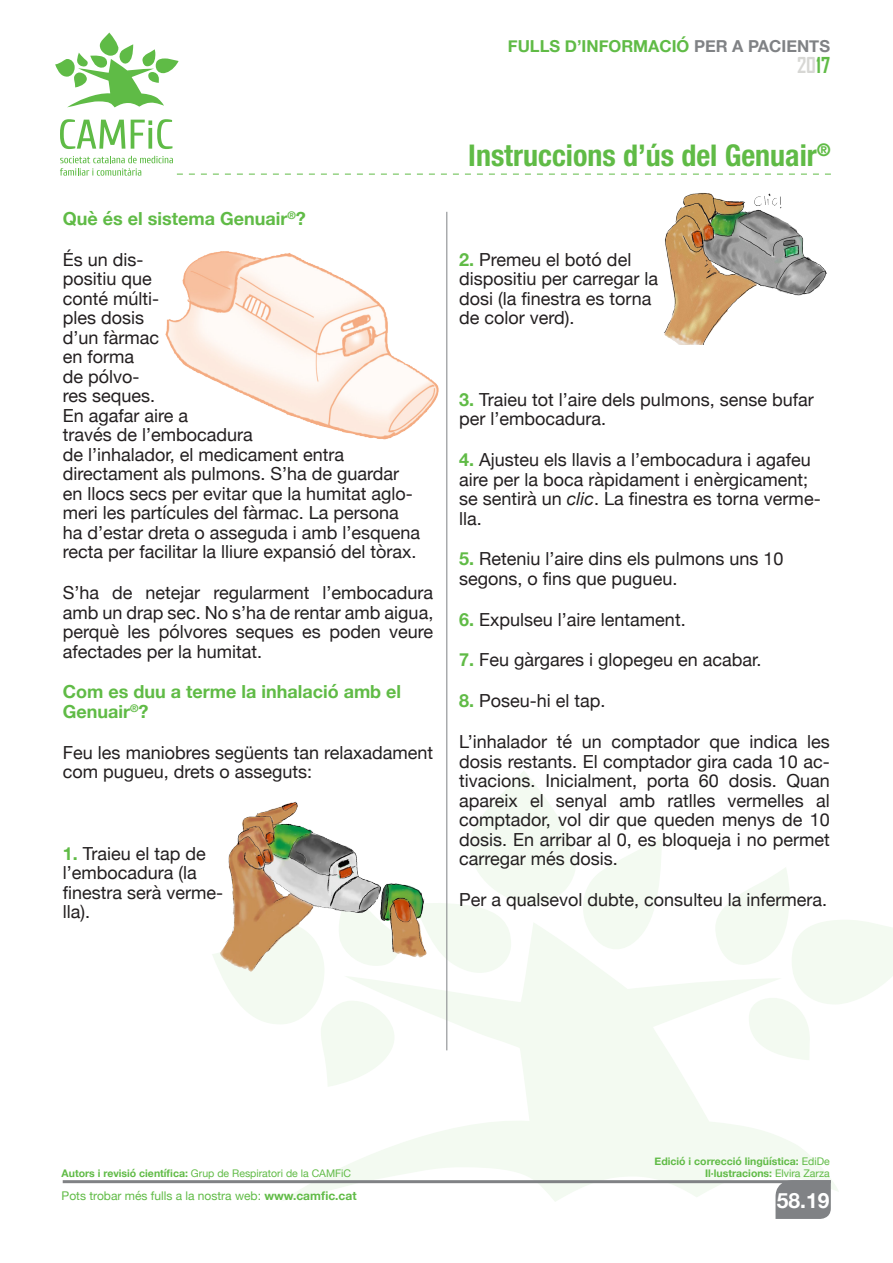
<style>
.page{position:relative;width:893px;height:1263px;background:#fff}
.page>*{position:absolute;margin:0;border:0;box-sizing:border-box;transform-origin:0 0}
.Titulo_3_o_mas_linea{font:700 condensed 30px "Helvetica Neue LT Std";color:#60bb46}
.t1{font:700 21px "Helvetica Neue";color:#fff}
.t2{font:700 21px "Agency FB";color:#d7d7d4}
.Galerada{font:18px/19.5px "Helvetica Neue";color:#231f20}
.Galerada_con_numeros{font:18px/19.5px "Helvetica Neue";color:#231f20}
.Titulillo{font:700 18px/19.5px "Helvetica Neue";color:#60bb46}
.t3{font:700 16.5px "Helvetica Neue";color:#60bb46}
.t4{font:12px "Helvetica Neue";color:#60bb46}
.t5{font:700 10.5px "Helvetica Neue";color:#60bb46}
.t6{font:10.5px "Helvetica Neue";color:#60bb46}
.s1{color:#808285}
.s2{color:#60bb46}
.s3{font-weight:700;color:#60bb46}
.s4{font-style:italic}
.s5{font-weight:400}
.s6{font-weight:700}
</style>
<div class="page">
<svg style="left:281px;top:979px;width:557px;height:223px;fill:#f3faf1"></svg>
<svg style="left:212px;top:954px;width:189px;height:133px"></svg>
<svg style="left:433px;top:770px;width:229px;height:209px"></svg>
<svg style="left:715px;top:868px;width:178px;height:192px"></svg>
<svg style="left:55px;top:33px;width:124px;height:74px"></svg>
<svg style="left:60px;top:156px;width:771px;height:20px"></svg>
<svg style="left:60px;top:119px;width:65px;height:30px"></svg>
<svg style="left:131px;top:119px;width:41px;height:30px"></svg>
<hr style="left:63px;top:1180px;width:768px;height:3px;background:#808285">
<div style="left:775px;top:1180px;width:56px;height:39px;background:#808285"></div>
<hr style="left:446px;top:212px;width:1px;height:838px;background:#808285">
<img style="left:214px;top:801px;width:219px;height:177px">
<img style="left:664px;top:192px;width:163px;height:153px">
<img style="left:165px;top:234px;width:283px;height:217px">
<p class="t3" style="left:508px;top:33px;width:324px">FULLS D’INFORMACIÓ <span class="s1">PER A PACIENTS</span></p>
<p class="t2" style="left:797px;top:52px;width:35px">20<span class="s2">17</span></p>
<p class="Titulillo" style="left:63px;top:209px;width:245px">Què és el sistema Genuair<sup>®</sup>?</p>
<p class="Galerada" style="left:63px;top:251px;width:359px">És un dis-<br>positiu que<br>conté múlti-<br>ples dosis<br>d’un fàrmac<br>en forma<br>de pólvo-<br>res seques.<br>En agafar aire a<br>través de l’embocadura<br>de l’inhalador, el medicament entra directament als pulmons. S’ha de guardar en llocs secs per evitar que la humitat aglo&shy;meri les partícules del fàrmac. La persona ha d’estar dreta o asseguda i amb l’esquena recta per facilitar la lliure expansió del tòrax.</p>
<p class="Galerada" style="left:63px;top:584px;width:372px;text-align:justify">S’ha de netejar regularment l’embocadura amb un drap sec. No s’ha de rentar amb aigua, perquè les pólvores seques es poden veure afectades per la humitat.</p>
<p class="Titulillo" style="left:63px;top:683px;width:340px">Com es duu a terme la inhalació amb el<br>Genuair<sup>®</sup>?</p>
<p class="Galerada" style="left:63px;top:744px;width:372px">Feu les maniobres següents tan relaxadament com pugueu, drets o asseguts:</p>
<p class="Galerada_con_numeros" style="left:63px;top:845px;width:162px"><span class="s3">1.</span> Traieu el tap de l’embocadura (la finestra serà verme&shy;lla).</p>
<p class="Titulo_3_o_mas_linea" style="left:468px;top:137px;width:364px">Instruccions d’ús del Genuair<sup>®</sup></p>
<p class="Galerada_con_numeros" style="left:459px;top:251px;width:201px"><span class="s3">2.</span> Premeu el botó del dispositiu per carregar la dosi (la finestra es torna de color verd).</p>
<p class="Galerada_con_numeros" style="left:459px;top:391px;width:356px"><span class="s3">3.</span> Traieu tot l’aire dels pulmons, sense bufar per l’embocadura.</p>
<p class="Galerada_con_numeros" style="left:459px;top:451px;width:363px"><span class="s3">4.</span> Ajusteu els llavis a l’embocadura i agafeu aire per la boca ràpidament i enèrgicament; se sentirà un <span class="s4">clic</span>. La finestra es torna verme&shy;lla.</p>
<p class="Galerada_con_numeros" style="left:459px;top:550px;width:326px"><span class="s3">5.</span> Reteniu l’aire dins els pulmons uns 10 segons, o fins que pugueu.</p>
<p class="Galerada_con_numeros" style="left:459px;top:611px;width:228px"><span class="s3">6.</span> Expulseu l’aire lentament.</p>
<p class="Galerada_con_numeros" style="left:459px;top:651px;width:304px"><span class="s3">7.</span> Feu gàrgares i glopegeu en acabar.</p>
<p class="Galerada_con_numeros" style="left:459px;top:692px;width:148px"><span class="s3">8.</span> Poseu-hi el tap.</p>
<p class="Galerada" style="left:459px;top:733px;width:372px;text-align:justify">L’inhalador té un comptador que indica les dosis restants. El comptador gira cada 10 ac&shy;tivacions. Inicialment, porta 60 dosis. Quan apareix el senyal amb ratlles vermelles al comptador, vol dir que queden menys de 10 dosis. En arribar al 0, es bloqueja i no permet carregar més dosis.</p>
<p class="Galerada" style="left:459px;top:891px;width:369px">Per a qualsevol dubte, consulteu la infermera.</p>
<p class="t5" style="left:655px;top:1153px;width:177px">Edició i correcció lingüística: <span class="s5">EdiDe</span></p>
<p class="t5" style="left:705px;top:1165px;width:126px">Il·lustracions: <span class="s5">Elvira Zarza</span></p>
<p class="t6" style="left:62px;top:1165px;width:291px"><span class="s6">Autors i revisió científica:</span> Grup de Respiratori de la CAMFiC</p>
<p class="t4" style="left:62px;top:1187px;width:296px">Pots trobar més fulls a la nostra web: <span class="s6">www.camfic.cat</span></p>
<p class="t1" style="left:777px;top:1183px;width:54px">58.19</p>
</div>
